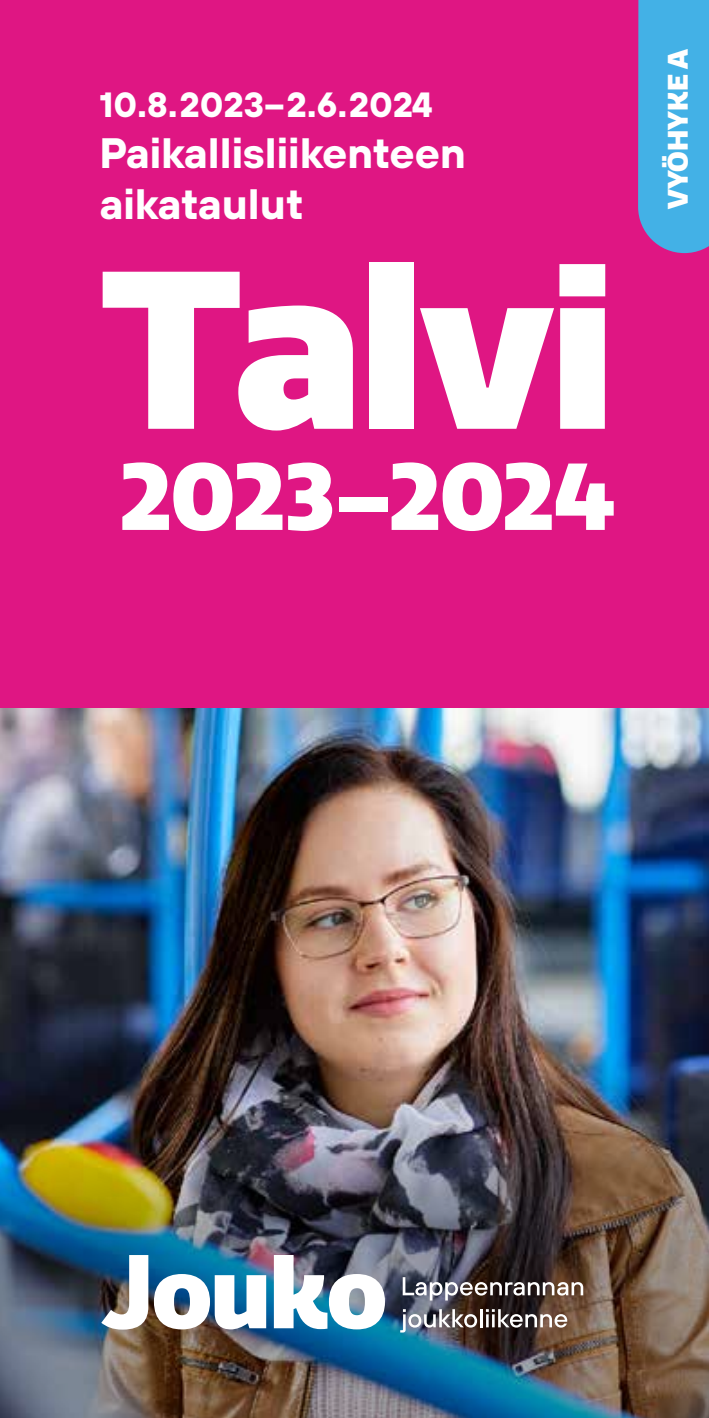
<style>
.page{position:relative;width:709px;height:1418px;background:#fff}
.page>*{position:absolute;margin:0;border:0;box-sizing:border-box;transform-origin:0 0}
.t1{font:900 218px "Quatro";letter-spacing:-.015em;color:#fff}
.t2{font:900 92.25px "Quatro";letter-spacing:-.02em;color:#fff}
.t3{font:700 42.5px/51px "TT Hoves";color:#fff}
.t4{font:700 35px "TT Hoves";color:#fff}
.t5{font:900 27.5px "Quatro";color:#fff}
</style>
<div class="page">
<div style="left:0;top:0;width:709px;height:1417px;background:#df1683"></div>
<img style="left:0;top:709px;width:709px;height:321px">
<img style="left:0;top:1030px;width:709px;height:387px">
<div style="left:638px;top:0;width:71px;height:253px;background:#43b1e6"></div>
<svg style="left:403px;top:1277px;width:180px;height:23px;background:#6e6565"></svg>
<img style="left:400px;top:1309px;width:167px;height:23px">
<svg style="left:101px;top:1254px;width:47px;height:75px;background:#929ea8"></svg>
<svg style="left:154px;top:1273px;width:112px;height:56px;background:#b9ccd8"></svg>
<svg style="left:274px;top:1254px;width:111px;height:75px;background:#b2bec8"></svg>
<p class="t4" style="left:99px;top:81px;width:335px">10.8.2023–2.6.2024</p>
<p class="t3" style="left:99px;top:126px;width:368px">Paikallisliikenteen aikataulut</p>
<h1 class="t1" style="left:101px;top:219px;width:516px">Talvi</h1>
<h2 class="t2" style="left:119px;top:441px;width:497px">2023–2024</h2>
<p class="t5" style="left:661px;top:209px;width:161px;rotate:-90deg">VYÖHYKE A</p>
</div>
